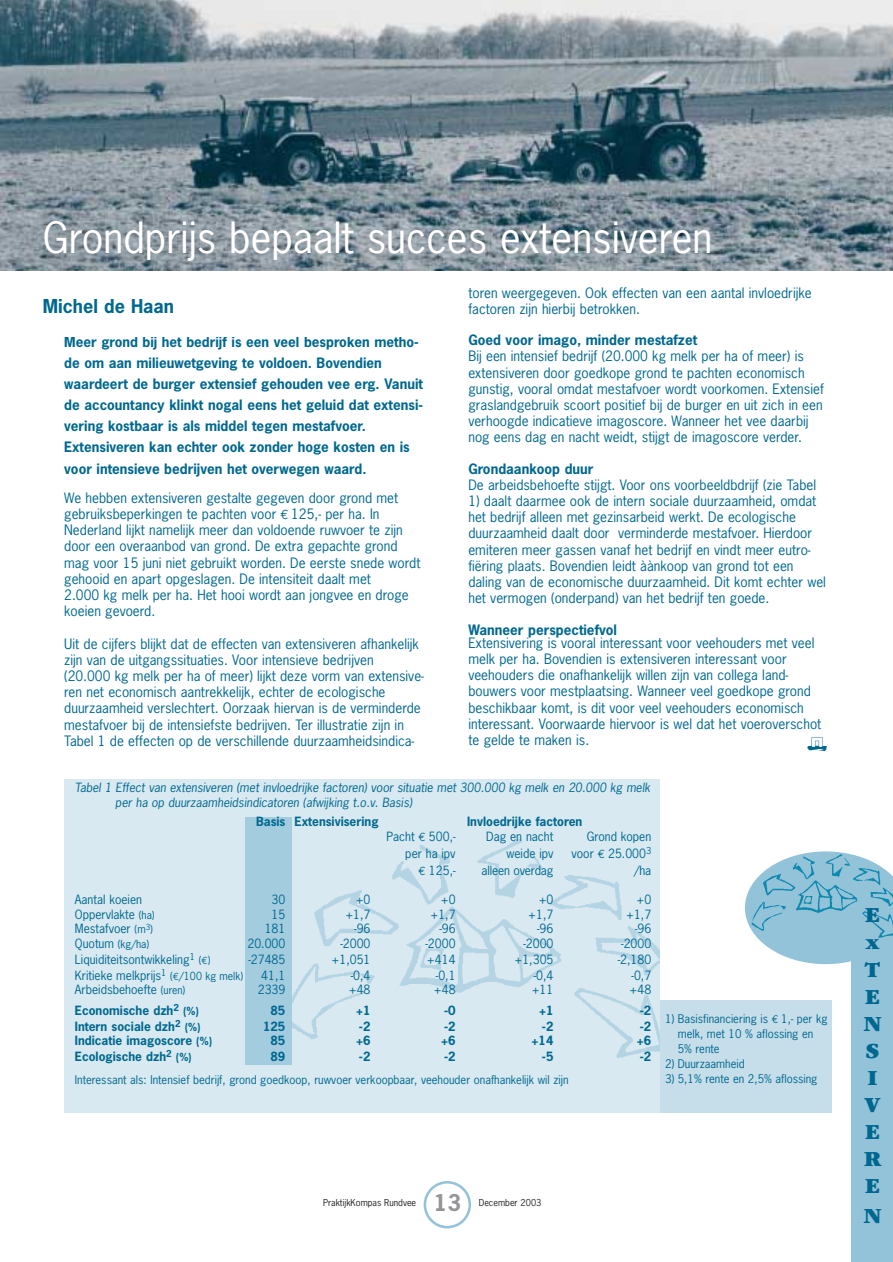
<style>
.page{position:relative;width:893px;height:1262px;background:#fff}
.page>*{position:absolute;margin:0;border:0;box-sizing:border-box;transform-origin:0 0}
.t1{font:40.5px "News Gothic";color:#fff}
.t2{font:900 22.5px/27px "Garamond";color:#00688f}
.t3{font:700 21.75px "News Gothic";color:#939598}
.t4{font:700 18px "News Gothic";color:#00688f}
.t5{font:13.5px/16.2px "News Gothic";color:#00688f}
.t6{font:700 13.5px/21px "News Gothic";color:#00688f}
.t7{font:12px/14.4px "News Gothic";color:#00688f}
.t8{font:700 12px "News Gothic";color:#00688f}
.t9{font:11.25px/15px "News Gothic";color:#00688f}
.t10{font:10.5px "News Gothic";color:#00688f}
.t11{font:9px "News Gothic";color:#231f20}
.s1{font-family:"Euro Mono"}
.s2{font-size:10.5px}
.s3{font-size:12px}
.s4{font-family:"Euro Mono";font-size:10.5px}
</style>
<div class="page">
<img style="left:0;top:0;width:892px;height:271px">
<svg style="left:423px;top:1181px;width:48px;height:47px"></svg>
<svg style="left:807px;top:737px;width:20px;height:14px"></svg>
<div style="left:851px;top:900px;width:41px;height:361px;background:#93c3d9"></div>
<div style="left:657px;top:1000px;width:174px;height:112px;background:#c6deea"></div>
<div style="left:64px;top:779px;width:595px;height:334px;background:#d8e9f1"></div>
<img style="left:292px;top:838px;width:367px;height:220px">
<div style="left:245px;top:817px;width:47px;height:248px;background:#a4ccdf"></div>
<img style="left:745px;top:851px;width:147px;height:113px">
<h1 class="t1" style="left:43px;top:222px;width:671px">Grondprijs bepaalt succes extensiveren</h1>
<p class="t5" style="left:468px;top:286px;width:345px">toren weergegeven. Ook effecten van een aantal invloedrijke factoren zijn hierbij betrokken.</p>
<p class="t6" style="left:468px;top:331px;width:230px">Goed voor imago, minder mestafzet</p>
<p class="t5" style="left:468px;top:349px;width:357px">Bij een intensief bedrijf (20.000 kg melk per ha of meer) is extensiveren door goedkope grond te pachten economisch gunstig, vooral omdat mestafvoer wordt voorkomen. Extensief graslandgebruik scoort positief bij de burger en uit zich in een verhoogde indicatieve imagoscore. Wanneer het vee daarbij nog eens dag en nacht weidt, stijgt de imagoscore verder.</p>
<p class="t6" style="left:468px;top:459px;width:127px">Grondaankoop duur</p>
<p class="t5" style="left:468px;top:478px;width:349px">De arbeidsbehoefte stijgt. Voor ons voorbeeldbdrijf (zie Tabel</p>
<p class="t5" style="left:468px;top:494px;width:359px">1) daalt daarmee ook de intern sociale duurzaamheid, omdat het bedrijf alleen met gezinsarbeid werkt. De ecologische duurzaamheid daalt door verminderde mestafvoer. Hierdoor emiteren meer gassen vanaf het bedrijf en vindt meer eutro&shy;fiëring plaats. Bovendien leidt àànkoop van grond tot een daling van de economische duurzaamheid. Dit komt echter wel het vermogen (onderpand) van het bedrijf ten goede.</p>
<p class="t6" style="left:468px;top:620px;width:150px">Wanneer perspectiefvol</p>
<p class="t5" style="left:468px;top:635px;width:354px">Extensivering is vooral interessant voor veehouders met veel melk per ha. Bovendien is extensiveren interessant voor veehouders die onafhankelijk willen zijn van collega land&shy;bouwers voor mestplaatsing. Wanneer veel goedkope grond beschikbaar komt, is dit voor veel veehouders economisch interessant. Voorwaarde hiervoor is wel dat het voeroverschot te gelde te maken is.</p>
<h3 class="t4" style="left:43px;top:299px;width:133px">Michel de Haan</h3>
<p class="t6" style="left:64px;top:333px;width:360px">Meer grond bij het bedrijf is een veel besproken metho&shy;de om aan milieuwetgeving te voldoen. Bovendien waardeert de burger extensief gehouden vee erg. Vanuit de accountancy klinkt nogal eens het geluid dat extensi&shy;vering kostbaar is als middel tegen mestafvoer.<br>Extensiveren kan echter ook zonder hoge kosten en is voor intensieve bedrijven het overwegen waard.</p>
<p class="t5" style="left:64px;top:491px;width:358px">We hebben extensiveren gestalte gegeven door grond met gebruiksbeperkingen te pachten voor <span class="s1">€</span> 125,- per ha. In Nederland lijkt namelijk meer dan voldoende ruwvoer te zijn door een overaanbod van grond. De extra gepachte grond mag voor 15 juni niet gebruikt worden. De eerste snede wordt gehooid en apart opgeslagen. De intensiteit daalt met<br>2.000 kg melk per ha. Het hooi wordt aan jongvee en droge koeien gevoerd.</p>
<p class="t5" style="left:64px;top:636px;width:361px">Uit de cijfers blijkt dat de effecten van extensiveren afhankelijk zijn van de uitgangssituaties. Voor intensieve bedrijven<br>(20.000 kg melk per ha of meer) lijkt deze vorm van extensive&shy;ren net economisch aantrekkelijk, echter de ecologische duurzaamheid verslechtert. Oorzaak hiervan is de verminderde mestafvoer bij de intensiefste bedrijven. Ter illustratie zijn in Tabel 1 de effecten op de verschillende duurzaamheidsindica-</p>
<p class="t7" style="left:115px;top:781px;width:537px;text-indent:-40px">Tabel 1 Effect van extensiveren (met invloedrijke factoren) voor situatie met 300.000 kg melk en 20.000 kg melk per ha op duurzaamheidsindicatoren (afwijking t.o.v. Basis)</p>
<p class="t8" style="left:256px;top:816px;width:124px">Basis Extensivisering</p>
<p class="t8" style="left:467px;top:816px;width:117px">Invloedrijke factoren</p>
<p class="t7" style="left:386px;top:830px;width:71px">Pacht <span class="s1">€</span> 500,-</p>
<p class="t7" style="left:486px;top:830px;width:69px">Dag en nacht</p>
<p class="t7" style="left:587px;top:830px;width:66px">Grond kopen</p>
<p class="t7" style="left:405px;top:847px;width:52px">per ha ipv</p>
<p class="t7" style="left:506px;top:847px;width:48px">weide ipv</p>
<p class="t7" style="left:571px;top:847px;width:81px">voor <span class="s1">€</span> 25.000<sup>3</sup></p>
<p class="t7" style="left:418px;top:864px;width:39px"><span class="s1">€</span> 125,-</p>
<p class="t7" style="left:481px;top:864px;width:73px">alleen overdag</p>
<p class="t7" style="left:634px;top:864px;width:19px">/ha</p>
<p class="t7" style="left:75px;top:893px;width:69px">Aantal koeien</p>
<p class="t7" style="left:271px;top:893px;width:15px">30</p>
<p class="t7" style="left:356px;top:893px;width:16px">+0</p>
<p class="t7" style="left:441px;top:893px;width:16px">+0</p>
<p class="t7" style="left:538px;top:893px;width:16px">+0</p>
<p class="t7" style="left:636px;top:893px;width:16px">+0</p>
<p class="t7" style="left:75px;top:908px;width:81px">Oppervlakte <span class="s2">(ha)</span></p>
<p class="t7" style="left:271px;top:908px;width:15px">15</p>
<p class="t7" style="left:345px;top:908px;width:27px">+1,7</p>
<p class="t7" style="left:430px;top:908px;width:27px">+1,7</p>
<p class="t7" style="left:528px;top:908px;width:27px">+1,7</p>
<p class="t7" style="left:626px;top:908px;width:27px">+1,7</p>
<p class="t7" style="left:75px;top:922px;width:80px">Mestafvoer <span class="s2">(m</span><sup>3</sup><span class="s2">)</span></p>
<p class="t7" style="left:265px;top:922px;width:22px">181</p>
<p class="t7" style="left:354px;top:922px;width:18px">-96</p>
<p class="t7" style="left:439px;top:922px;width:18px">-96</p>
<p class="t7" style="left:537px;top:922px;width:18px">-96</p>
<p class="t7" style="left:635px;top:922px;width:18px">-96</p>
<p class="t10" style="left:75px;top:939px;width:76px"><span class="s3">Quotum</span> (kg/ha)</p>
<p class="t7" style="left:247px;top:937px;width:40px">20.000</p>
<p class="t7" style="left:340px;top:937px;width:32px">-2000</p>
<p class="t7" style="left:425px;top:937px;width:32px">-2000</p>
<p class="t7" style="left:523px;top:937px;width:32px">-2000</p>
<p class="t7" style="left:621px;top:937px;width:32px">-2000</p>
<p class="t7" style="left:75px;top:953px;width:137px">Liquiditeitsontwikkeling<sup>1</sup> <span class="s2">(</span><span class="s4">€</span><span class="s2">)</span></p>
<p class="t7" style="left:248px;top:953px;width:39px">-27485</p>
<p class="t7" style="left:331px;top:953px;width:41px">+1,051</p>
<p class="t7" style="left:427px;top:953px;width:30px">+414</p>
<p class="t7" style="left:514px;top:953px;width:41px">+1,305</p>
<p class="t7" style="left:617px;top:953px;width:35px">-2,180</p>
<p class="t7" style="left:75px;top:969px;width:170px">Kritieke melkprijs<sup>1</sup> <span class="s2">(</span><span class="s4">€</span><span class="s2">/100 kg melk)</span></p>
<p class="t7" style="left:261px;top:969px;width:26px">41,1</p>
<p class="t7" style="left:351px;top:969px;width:21px">-0,4</p>
<p class="t7" style="left:436px;top:969px;width:21px">-0,1</p>
<p class="t7" style="left:533px;top:969px;width:21px">-0,4</p>
<p class="t7" style="left:631px;top:969px;width:21px">-0,7</p>
<p class="t7" style="left:75px;top:983px;width:112px">Arbeidsbehoefte <span class="s2">(uren)</span></p>
<p class="t7" style="left:258px;top:983px;width:29px">2339</p>
<p class="t7" style="left:349px;top:983px;width:23px">+48</p>
<p class="t7" style="left:434px;top:983px;width:23px">+48</p>
<p class="t7" style="left:531px;top:983px;width:23px">+11</p>
<p class="t7" style="left:629px;top:983px;width:23px">+48</p>
<p class="t8" style="left:75px;top:1005px;width:126px">Economische dzh<sup>2</sup> <span class="s2">(%)</span></p>
<p class="t8" style="left:270px;top:1005px;width:16px">85</p>
<p class="t8" style="left:356px;top:1005px;width:16px">+1</p>
<p class="t8" style="left:444px;top:1005px;width:13px">-0</p>
<p class="t8" style="left:539px;top:1005px;width:16px">+1</p>
<p class="t8" style="left:639px;top:1005px;width:13px">-2</p>
<p class="t8" style="left:75px;top:1021px;width:127px">Intern sociale dzh<sup>2</sup> <span class="s2">(%)</span></p>
<p class="t8" style="left:263px;top:1021px;width:24px">125</p>
<p class="t8" style="left:359px;top:1021px;width:13px">-2</p>
<p class="t8" style="left:444px;top:1021px;width:13px">-2</p>
<p class="t8" style="left:542px;top:1021px;width:13px">-2</p>
<p class="t8" style="left:639px;top:1021px;width:13px">-2</p>
<p class="t8" style="left:75px;top:1036px;width:139px">Indicatie imagoscore <span class="s2">(%)</span></p>
<p class="t8" style="left:270px;top:1036px;width:16px">85</p>
<p class="t8" style="left:356px;top:1036px;width:16px">+6</p>
<p class="t8" style="left:441px;top:1036px;width:16px">+6</p>
<p class="t8" style="left:531px;top:1036px;width:23px">+14</p>
<p class="t8" style="left:637px;top:1036px;width:16px">+6</p>
<p class="t8" style="left:75px;top:1052px;width:118px">Ecologische dzh<sup>2</sup> <span class="s2">(%)</span></p>
<p class="t8" style="left:270px;top:1052px;width:16px">89</p>
<p class="t8" style="left:359px;top:1052px;width:13px">-2</p>
<p class="t8" style="left:444px;top:1052px;width:13px">-2</p>
<p class="t8" style="left:542px;top:1052px;width:13px">-5</p>
<p class="t8" style="left:639px;top:1052px;width:13px">-2</p>
<p class="t9" style="left:75px;top:1073px;width:495px">Interessant als: Intensief bedrijf, grond goedkoop, ruwvoer verkoopbaar, veehouder onafhankelijk wil zijn</p>
<p class="t9" style="left:677px;top:1012px;width:151px;text-indent:-13px">1) Basisfinanciering is <span class="s1">€</span> 1,- per kg melk, met 10 % aflossing en<br>5% rente</p>
<p class="t9" style="left:665px;top:1057px;width:81px">2) Duurzaamheid</p>
<p class="t9" style="left:665px;top:1072px;width:154px">3) 5,1% rente en 2,5% aflossing</p>
<h3 class="t3" style="left:434px;top:1194px;width:29px">13</h3>
<p class="t11" style="left:323px;top:1199px;width:95px">PraktijkKompas Rundvee</p>
<p class="t11" style="left:478px;top:1199px;width:64px">December 2003</p>
<h2 class="t2" style="left:863px;top:904px;width:19px">E x<br>T<br>E<br>N<br>S<br>I<br>V<br>E<br>R<br>E</h2>
<h2 class="t2" style="left:863px;top:1204px;width:19px">N</h2>
</div>
